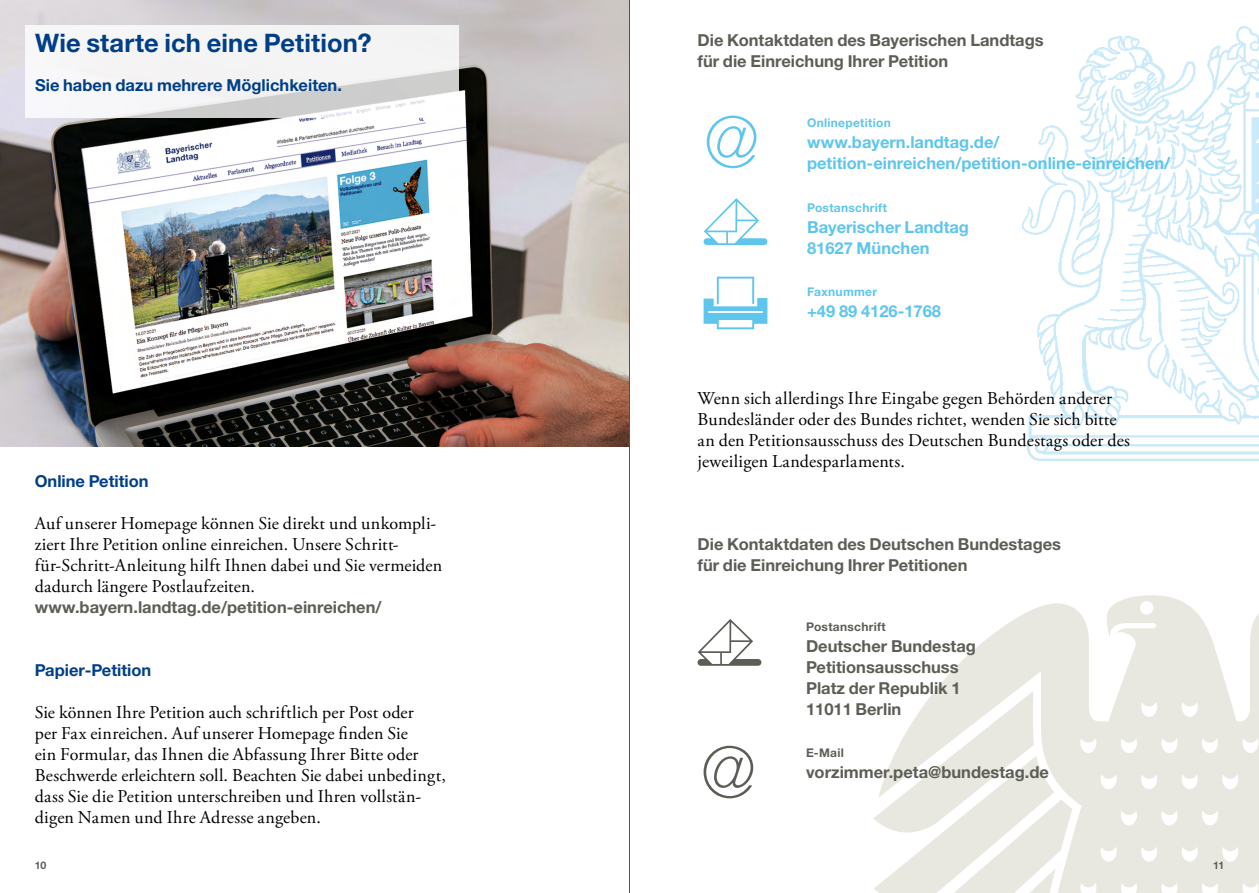
<style>
.page{position:relative;width:1259px;height:893px;background:#fff}
.page>*{position:absolute;margin:0;border:0;box-sizing:border-box;transform-origin:0 0}
.t1{font:700 25.5px "Helvetica Neue LTW1 G";letter-spacing:.005em;color:#003f87}
.t2{font:18px/21px "Adobe Garamond Pro";letter-spacing:.01em;color:#000}
.t3{font:700 16.5px/21px "Helvetica Neue LTW1 G";color:#5c5e56}
.t4{font:700 16.5px/21px "Helvetica Neue LTW1 G";color:#5ec5ed}
.t5{font:700 16.5px "Helvetica Neue LTW1 G";color:#003f87}
.t6{font:700 12px "Helvetica Neue LTW1 G";letter-spacing:.025em;color:#5ec5ed}
.t7{font:700 12px "Helvetica Neue LTW1 G";letter-spacing:.025em;color:#5c5e56}
.t8{font:700 10.5px "Helvetica Neue LTW1 G";color:#5c5e56}
</style>
<div class="page">
<img style="left:1023px;top:27px;width:236px;height:433px">
<svg style="left:873px;top:595px;width:386px;height:298px;fill:#e9e8e0"></svg>
<svg style="left:703px;top:746px;width:50px;height:52px"></svg>
<svg style="left:697px;top:619px;width:64px;height:47px"></svg>
<svg style="left:703px;top:198px;width:64px;height:47px"></svg>
<svg style="left:703px;top:277px;width:64px;height:52px"></svg>
<svg style="left:707px;top:116px;width:49px;height:52px"></svg>
<img style="left:0;top:0;width:629px;height:446px">
<svg style="left:26px;top:26px;width:433px;height:92px;fill:#f5f4f5"></svg>
<hr style="left:629px;top:0;width:1px;height:893px;background:#5a4f4a">
<h1 class="t1" style="left:35px;top:27px;width:338px">Wie starte ich eine Petition?</h1>
<p class="t5" style="left:35px;top:75px;width:308px">Sie haben dazu mehrere Möglichkeiten.</p>
<p class="t5" style="left:35px;top:471px;width:116px">Online Petition</p>
<p class="t2" style="left:35px;top:513px;width:409px">Auf unserer Homepage können Sie direkt und unkompli&shy;ziert Ihre Petition online einreichen. Unsere Schritt&shy;für-Schritt-Anleitung hilft Ihnen dabei und Sie vermeiden dadurch längere Postlaufzeiten.</p>
<p class="t3" style="left:35px;top:596px;width:348px">www.bayern.landtag.de/petition-einreichen/</p>
<p class="t5" style="left:35px;top:660px;width:118px">Papier-Petition</p>
<p class="t2" style="left:35px;top:702px;width:413px">Sie können Ihre Petition auch schriftlich per Post oder<br>per Fax einreichen. Auf unserer Homepage finden Sie<br>ein Formular, das Ihnen die Abfassung Ihrer Bitte oder Beschwerde erleichtern soll. Beachten Sie dabei unbedingt, dass Sie die Petition unterschreiben und Ihren vollstän&shy;digen Namen und Ihre Adresse angeben.</p>
<p class="t8" style="left:35px;top:858px;width:13px">10</p>
<p class="t3" style="left:697px;top:29px;width:348px">Die Kontaktdaten des Bayerischen Landtags für die Einreichung Ihrer Petition</p>
<p class="t6" style="left:807px;top:116px;width:85px">Onlinepetition</p>
<p class="t4" style="left:807px;top:132px;width:365px">www.bayern.landtag.de/ petition-einreichen/petition-online-einreichen/</p>
<p class="t6" style="left:807px;top:200px;width:81px">Postanschrift</p>
<p class="t4" style="left:807px;top:217px;width:163px">Bayerischer Landtag<br>81627 München</p>
<p class="t6" style="left:807px;top:284px;width:72px">Faxnummer</p>
<p class="t4" style="left:807px;top:301px;width:136px">+49 89 4126-1768</p>
<p class="t2" style="left:697px;top:389px;width:434px">Wenn sich allerdings Ihre Eingabe gegen Behörden anderer Bundesländer oder des Bundes richtet, wenden Sie sich bitte an den Petitionsausschuss des Deutschen Bundestags oder des jeweiligen Landesparlaments.</p>
<p class="t3" style="left:697px;top:533px;width:365px">Die Kontaktdaten des Deutschen Bundestages für die Einreichung Ihrer Petitionen</p>
<p class="t7" style="left:806px;top:619px;width:81px">Postanschrift</p>
<p class="t3" style="left:806px;top:635px;width:171px">Deutscher Bundestag<br>Petitionsausschuss<br>Platz der Republik 1<br>11011 Berlin</p>
<p class="t7" style="left:806px;top:745px;width:39px">E-Mail</p>
<p class="t3" style="left:806px;top:761px;width:244px">vorzimmer.peta@bundestag.de</p>
<p class="t8" style="left:1213px;top:858px;width:13px">11</p>
</div>
